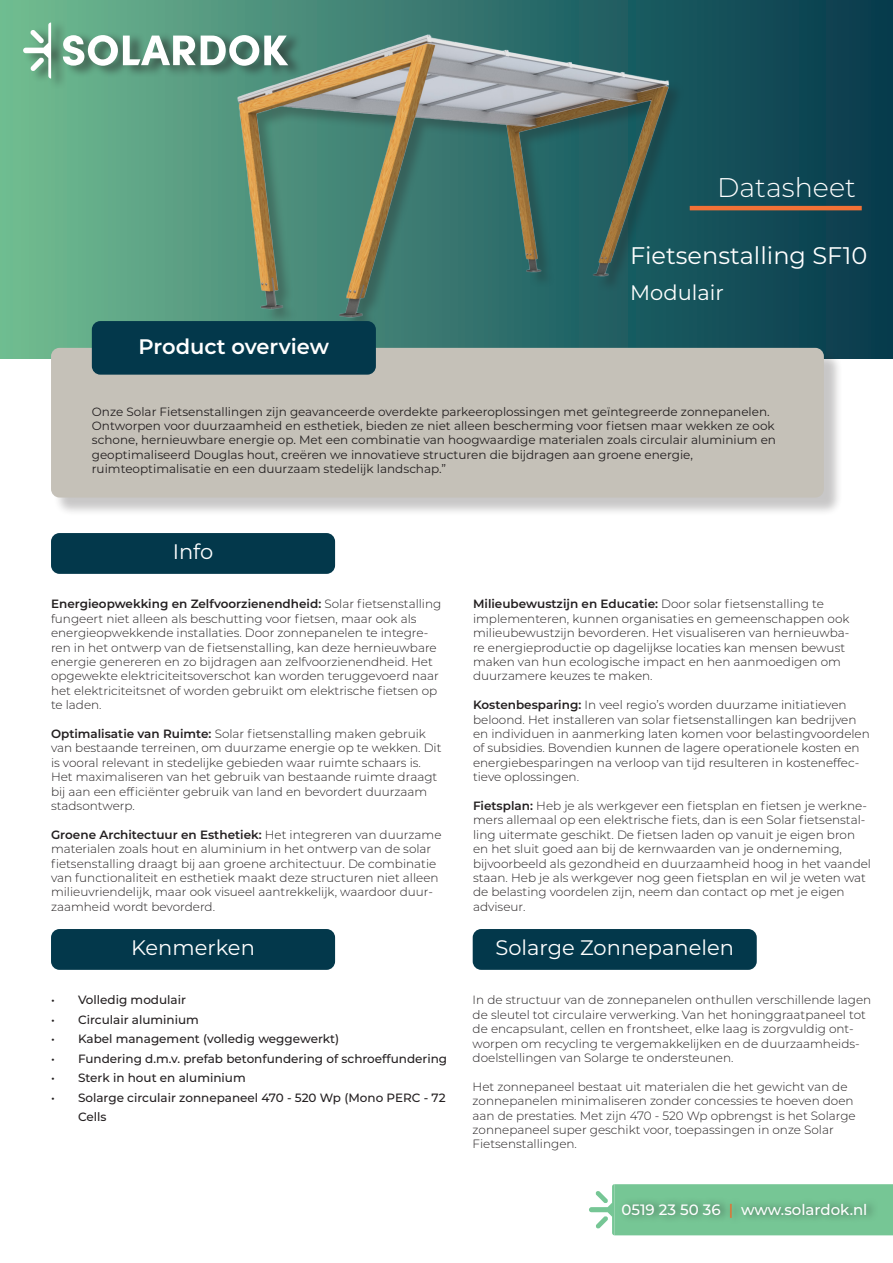
<style>
.page{position:relative;width:893px;height:1263px;background:#fff}
.page>*{position:absolute;margin:0;border:0;box-sizing:border-box;transform-origin:0 0}
.t1{font:300 27px "Montserrat";color:#fff}
.t2{font:24px "Montserrat";color:#fff}
.t3{font:21px "Montserrat";color:#fff}
.t4{font:600 21px "Montserrat";color:#fff}
.t5{font:500 15px "Montserrat";color:#fff}
.t6{font:300 12px/14.4px "Montserrat";color:#231f20}
.t7{font:12px/14.4px "Montserrat";color:#231f20}
.t8{font:500 12px/19.5px "Montserrat";color:#231f20}
.s1{font-weight:600}
.s2{color:#f06827}
</style>
<div class="page">
<div style="left:53px;top:350px;width:790px;height:166px;background:#231f20;opacity:.25"></div>
<div style="left:51px;top:348px;width:773px;height:149px;background:#c5c1b8;border-radius:9px"></div>
<img style="left:0;top:0;width:893px;height:348px">
<div style="left:92px;top:321px;width:284px;height:54px;background:#03384b;border-radius:9px"></div>
<div style="left:24px;top:19px;width:280px;height:71px;background:#231f20;opacity:.6"></div>
<svg style="left:63px;top:35px;width:225px;height:31px"></svg>
<svg style="left:23px;top:23px;width:28px;height:56px"></svg>
<hr style="left:690px;top:206px;width:172px;height:4px;background:#f37136">
<svg style="left:589px;top:1184px;width:26px;height:51px"></svg>
<div style="left:615px;top:1184px;width:278px;height:51px;background:#76c695"></div>
<div style="left:619px;top:1196px;width:260px;height:29px;background:#231f20;opacity:.6"></div>
<div style="left:51px;top:533px;width:284px;height:41px;background:#03384b;border-radius:9px"></div>
<div style="left:51px;top:929px;width:284px;height:41px;background:#03384b;border-radius:9px"></div>
<div style="left:473px;top:929px;width:284px;height:41px;background:#03384b;border-radius:9px"></div>
<p class="t1" style="left:717px;top:169px;width:140px">Datasheet</p>
<p class="t4" style="left:139px;top:331px;width:192px">Product overview</p>
<p class="t2" style="left:630px;top:239px;width:239px">Fietsenstalling SF10</p>
<p class="t3" style="left:630px;top:278px;width:95px">Modulair</p>
<p class="t7" style="left:92px;top:404px;width:686px">Onze Solar Fietsenstallingen zijn geavanceerde overdekte parkeeroplossingen met geïntegreerde zonnepanelen.<br>Ontworpen voor duurzaamheid en esthetiek, bieden ze niet alleen bescherming voor fietsen maar wekken ze ook schone, hernieuwbare energie op. Met een combinatie van hoogwaardige materialen zoals circulair aluminium en</p>
<p class="t7" style="left:92px;top:447px;width:603px">geoptimaliseerd Douglas hout, creëren we innovatieve structuren die bijdragen aan groene energie,</p>
<p class="t7" style="left:92px;top:461px;width:356px">ruimteoptimalisatie en een duurzaam stedelijk landschap.”</p>
<p class="t3" style="left:173px;top:537px;width:42px">Info</p>
<p class="t6" style="left:51px;top:596px;width:392px"><span class="s1">Energieopwekking en Zelfvoorzienendheid:</span> Solar fietsenstalling fungeert niet alleen als beschutting voor fietsen, maar ook als energieopwekkende installaties. Door zonnepanelen te integre&shy;ren in het ontwerp van de fietsenstalling, kan deze hernieuwbare energie genereren en zo bijdragen aan zelfvoorzienendheid. Het opgewekte elektriciteitsoverschot kan worden teruggevoerd naar het elektriciteitsnet of worden gebruikt om elektrische fietsen op te laden.</p>
<p class="t6" style="left:51px;top:726px;width:392px"><span class="s1">Optimalisatie van Ruimte:</span> Solar fietsenstalling maken gebruik van bestaande terreinen, om duurzame energie op te wekken. Dit is vooral relevant in stedelijke gebieden waar ruimte schaars is.<br>Het maximaliseren van het gebruik van bestaande ruimte draagt bij aan een efficiënter gebruik van land en bevordert duurzaam stadsontwerp.</p>
<p class="t6" style="left:51px;top:827px;width:392px"><span class="s1">Groene Architectuur en Esthetiek:</span> Het integreren van duurzame materialen zoals hout en aluminium in het ontwerp van de solar fietsenstalling draagt bij aan groene architectuur. De combinatie van functionaliteit en esthetiek maakt deze structuren niet alleen milieuvriendelijk, maar ook visueel aantrekkelijk, waardoor duur&shy;zaamheid wordt bevorderd.</p>
<p class="t3" style="left:131px;top:933px;width:125px">Kenmerken</p>
<p class="t8" style="left:51px;top:990px;width:137px">• Volledig modulair</p>
<p class="t8" style="left:51px;top:1009px;width:149px">• Circulair aluminium</p>
<p class="t8" style="left:51px;top:1029px;width:290px">• Kabel management (volledig weggewerkt)</p>
<p class="t8" style="left:51px;top:1048px;width:398px">• Fundering d.m.v. prefab betonfundering of schroeffundering</p>
<p class="t8" style="left:51px;top:1068px;width:196px">• Sterk in hout en aluminium</p>
<p class="t8" style="left:78px;top:1087px;width:369px;text-indent:-27px">• Solarge circulair zonnepaneel 470 - 520 Wp (Mono PERC - 72<br>Cells</p>
<p class="t6" style="left:473px;top:596px;width:378px"><span class="s1">Milieubewustzijn en Educatie:</span> Door solar fietsenstalling te implementeren, kunnen organisaties en gemeenschappen ook milieubewustzijn bevorderen. Het visualiseren van hernieuwba&shy;re energieproductie op dagelijkse locaties kan mensen bewust maken van hun ecologische impact en hen aanmoedigen om duurzamere keuzes te maken.</p>
<p class="t6" style="left:473px;top:697px;width:398px"><span class="s1">Kostenbesparing:</span> In veel regio’s worden duurzame initiatieven beloond. Het installeren van solar fietsenstallingen kan bedrijven en individuen in aanmerking laten komen voor belastingvoordelen of subsidies. Bovendien kunnen de lagere operationele kosten en energiebesparingen na verloop van tijd resulteren in kosteneffec&shy;tieve oplossingen.</p>
<p class="t6" style="left:473px;top:798px;width:400px"><span class="s1">Fietsplan:</span> Heb je als werkgever een fietsplan en fietsen je werkne&shy;mers allemaal op een elektrische fiets, dan is een Solar fietsenstal&shy;ling uitermate geschikt. De fietsen laden op vanuit je eigen bron en het sluit goed aan bij de kernwaarden van je onderneming, bijvoorbeeld als gezondheid en duurzaamheid hoog in het vaandel staan. Heb je als werkgever nog geen fietsplan en wil je weten wat de belasting voordelen zijn, neem dan contact op met je eigen adviseur.</p>
<p class="t3" style="left:495px;top:933px;width:240px">Solarge Zonnepanelen</p>
<p class="t6" style="left:473px;top:992px;width:400px">In de structuur van de zonnepanelen onthullen verschillende lagen de sleutel tot circulaire verwerking. Van het honinggraatpaneel tot de encapsulant, cellen en frontsheet, elke laag is zorgvuldig ont&shy;worpen om recycling te vergemakkelijken en de duurzaamheids&shy;doelstellingen van Solarge te ondersteunen.</p>
<p class="t6" style="left:473px;top:1079px;width:385px">Het zonnepaneel bestaat uit materialen die het gewicht van de zonnepanelen minimaliseren zonder concessies te hoeven doen aan de prestaties. Met zijn 470 - 520 Wp opbrengst is het Solarge zonnepaneel super geschikt voor, toepassingen in onze Solar</p>
<p class="t6" style="left:473px;top:1136px;width:106px">Fietsenstallingen.</p>
<p class="t5" style="left:621px;top:1199px;width:248px">0519 23 50 36 <span class="s2">|</span> www.solardok.nl</p>
</div>
